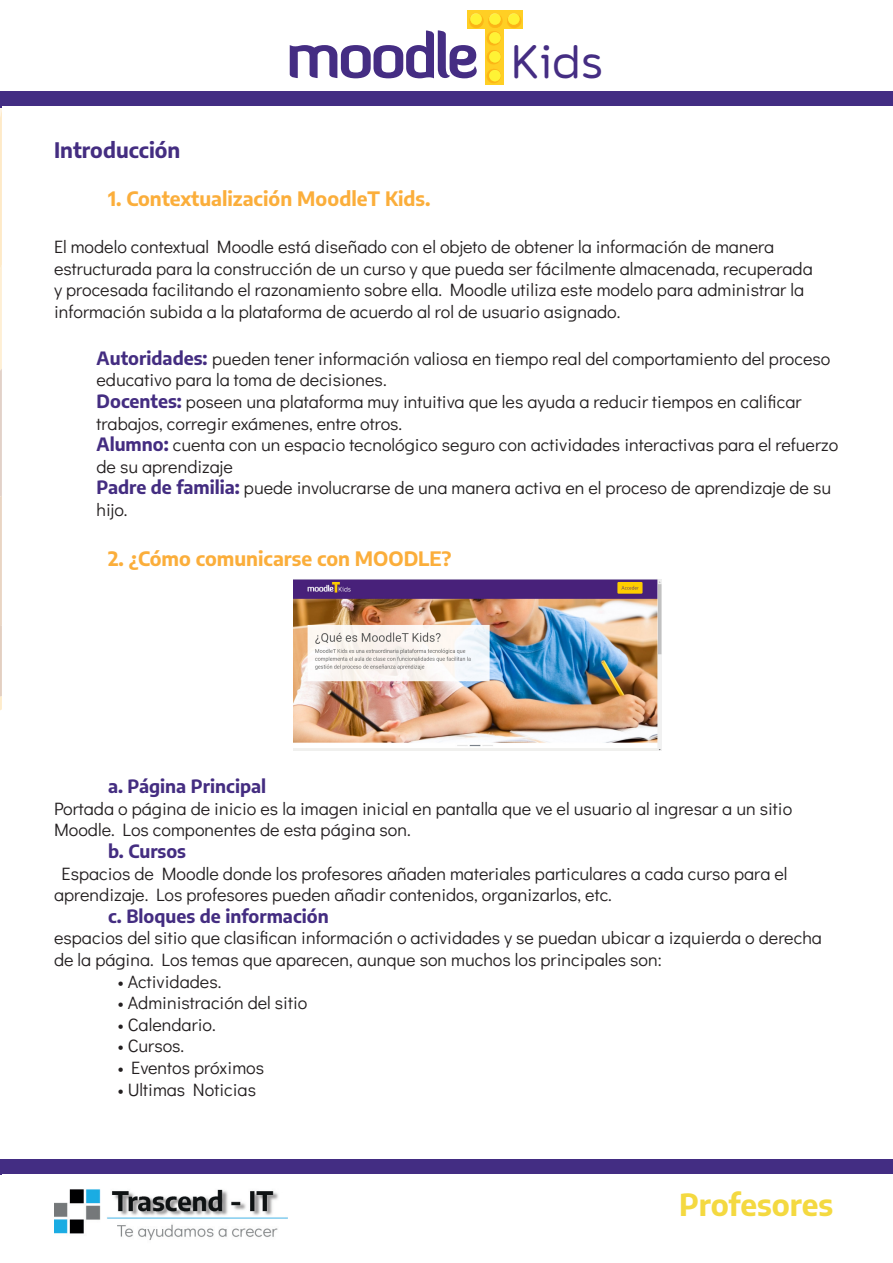
<style>
.page{position:relative;width:893px;height:1263px;background:#fff}
.page>*{position:absolute;margin:0;border:0;box-sizing:border-box;transform-origin:0 0}
.t1{font:500 46.35px "Toriga";color:#452d83}
.t2{font:700 30px "Encode Sans";color:#f4d940}
.Titulos{font:700 21px "Encode Sans";color:#442d81}
.Subtitulos{font:700 19.5px "Encode Sans";color:#fbae3b}
.Contenido{font:18px/21.6px "Didact Gothic";color:#231f20}
.Contenido-2{font:700 18px "Encode Sans";color:#442d81}
.s1{font-family:"Encode Sans";font-weight:700;color:#442d81}
</style>
<div class="page">
<img style="left:54px;top:1189px;width:234px;height:51px">
<div style="left:0;top:91px;width:893px;height:15px;background:#432d83"></div>
<div style="left:0;top:1159px;width:893px;height:15px;background:#432d83"></div>
<div style="left:485px;top:10px;width:19px;height:18px;background:#ffcf24"></div>
<div style="left:504px;top:10px;width:19px;height:18px;background:#ffcf24"></div>
<div style="left:467px;top:10px;width:18px;height:18px;background:#ffcf24"></div>
<div style="left:485px;top:66px;width:19px;height:19px;background:#ffcf24"></div>
<svg style="left:0;top:106px;width:2px;height:604px"></svg>
<svg style="left:290px;top:13px;width:232px;height:70px"></svg>
<img style="left:293px;top:579px;width:368px;height:171px">
<h1 class="t1" style="left:510px;top:33px;width:94px">Kids</h1>
<p class="Titulos" style="left:54px;top:134px;width:128px">Introducción</p>
<p class="Subtitulos" style="left:108px;top:184px;width:324px">1. Contextualización MoodleT Kids.</p>
<p class="Contenido" style="left:54px;top:235px;width:760px">El modelo contextual Moodle está diseñado con el objeto de obtener la información de manera estructurada para la construcción de un curso y que pueda ser fácilmente almacenada, recuperada y procesada facilitando el razonamiento sobre ella. Moodle utiliza este modelo para administrar la información subida a la plataforma de acuerdo al rol de usuario asignado.</p>
<p class="Contenido" style="left:97px;top:346px;width:735px"><span class="s1">Autoridades:</span> pueden tener información valiosa en tiempo real del comportamiento del proceso educativo para la toma de decisiones.</p>
<p class="Contenido" style="left:97px;top:389px;width:706px"><span class="s1">Docentes:</span> poseen una plataforma muy intuitiva que les ayuda a reducir tiempos en calificar trabajos, corregir exámenes, entre otros.</p>
<p class="Contenido" style="left:97px;top:433px;width:743px"><span class="s1">Alumno:</span> cuenta con un espacio tecnológico seguro con actividades interactivas para el refuerzo de su aprendizaje</p>
<p class="Contenido" style="left:97px;top:476px;width:736px"><span class="s1">Padre de familia:</span> puede involucrarse de una manera activa en el proceso de aprendizaje de su hijo.</p>
<p class="Subtitulos" style="left:108px;top:544px;width:345px">2. ¿Cómo comunicarse con MOODLE?</p>
<p class="Contenido-2" style="left:108px;top:773px;width:160px">a. Página Principal</p>
<p class="Contenido" style="left:54px;top:796px;width:740px">Portada o página de inicio es la imagen inicial en pantalla que ve el usuario al ingresar a un sitio<br>Moodle. Los componentes de esta página son.</p>
<p class="Contenido-2" style="left:108px;top:838px;width:80px">b. Cursos</p>
<p class="Contenido" style="left:54px;top:861px;width:735px;text-indent:8px">Espacios de Moodle donde los profesores añaden materiales particulares a cada curso para el aprendizaje. Los profesores pueden añadir contenidos, organizarlos, etc.</p>
<p class="Contenido-2" style="left:108px;top:902px;width:222px">c. Bloques de información</p>
<p class="Contenido" style="left:54px;top:926px;width:769px">espacios del sitio que clasifican información o actividades y se puedan ubicar a izquierda o derecha de la página. Los temas que aparecen, aunque son muchos los principales son:</p>
<p class="Contenido" style="left:118px;top:969px;width:105px">• Actividades.</p>
<p class="Contenido" style="left:118px;top:991px;width:191px">• Administración del sitio</p>
<p class="Contenido" style="left:118px;top:1012px;width:100px">• Calendario.</p>
<p class="Contenido" style="left:118px;top:1034px;width:68px">• Cursos.</p>
<p class="Contenido" style="left:118px;top:1055px;width:148px">• Eventos próximos</p>
<p class="Contenido" style="left:118px;top:1077px;width:140px">• Ultimas Noticias</p>
<h2 class="t2" style="left:679px;top:1183px;width:156px">Profesores</h2>
</div>
